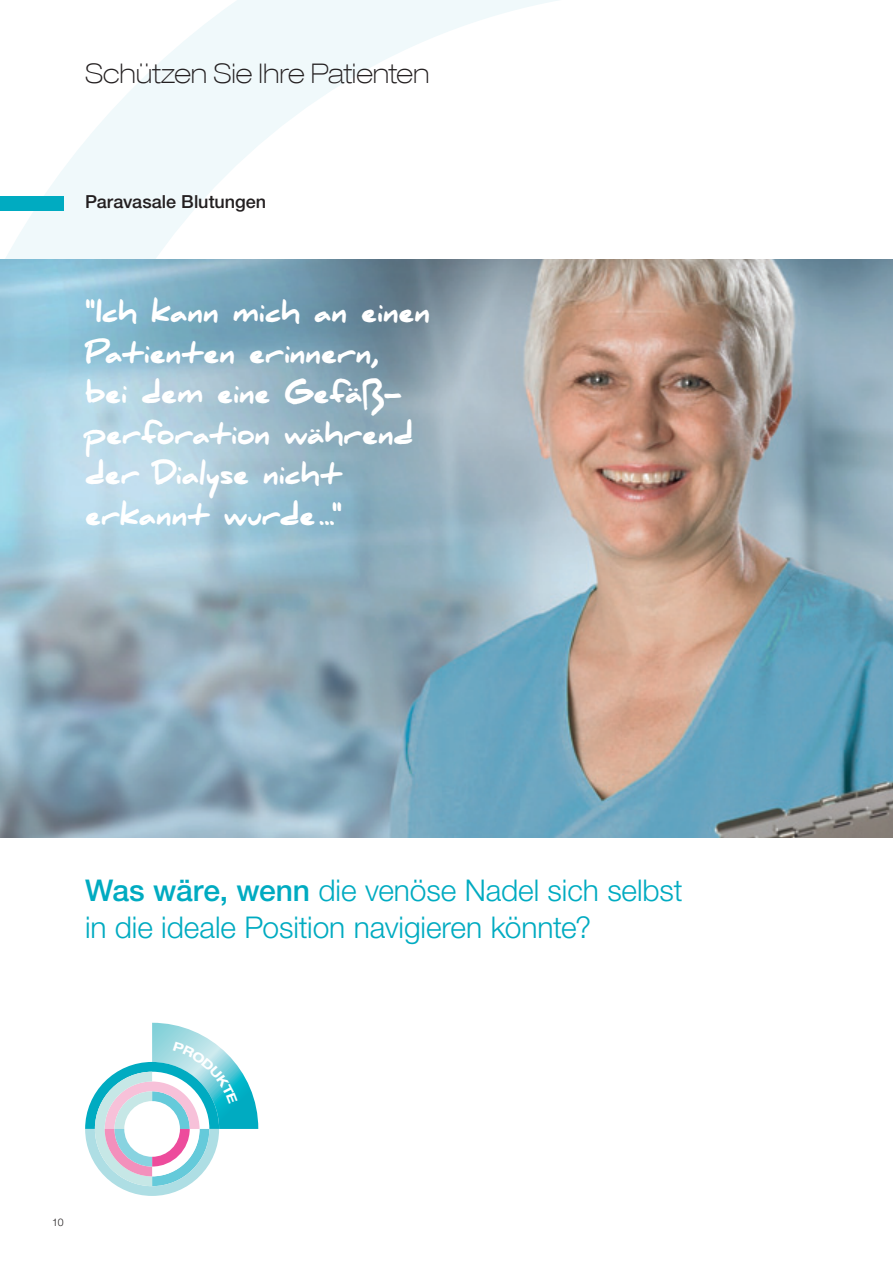
<style>
.page{position:relative;width:893px;height:1263px;background:#fff}
.page>*{position:absolute;margin:0;border:0;box-sizing:border-box;transform-origin:0 0}
.t1{font:300 30px/37px "Helvetica Neue LTW1 G";letter-spacing:-.005em;color:#00abc1}
.t2{font:900 27px/40.5px "Daniel";letter-spacing:-.005em;color:#fff}
.t3{font:100 expanded 27px "Helvetica Neue LT Com";color:#231f20}
.t4{font:500 18px "Helvetica Neue LTW1 G";color:#231f20}
.t5{font:300 10.5px "Helvetica Neue LTW1 G";color:#231f20}
.s1{font-weight:500}
</style>
<div class="page">
<svg style="left:0;top:0;width:558px;height:259px"></svg>
<div style="left:0;top:196px;width:64px;height:14px;background:#00abc1"></div>
<img style="left:0;top:259px;width:893px;height:579px">
<svg style="left:85px;top:1023px;width:173px;height:173px"></svg>
<p class="t3" style="left:85px;top:57px;width:346px">Schützen Sie Ihre Patienten</p>
<p class="t4" style="left:85px;top:191px;width:183px">Paravasale Blutungen</p>
<p class="t2" style="left:85px;top:293px;width:346px">"Ich kann mich an einen<br>Patienten erinnern,<br>bei dem eine Gefäß&shy;perforation während der Dialyse nicht erkannt wurde..."</p>
<p class="t1" style="left:85px;top:871px;width:599px"><span class="s1">Was wäre, wenn</span> die venöse Nadel sich selbst in die ideale Position navigieren könnte?</p>
<p class="t5" style="left:52px;top:1215px;width:13px">10</p>
</div>
